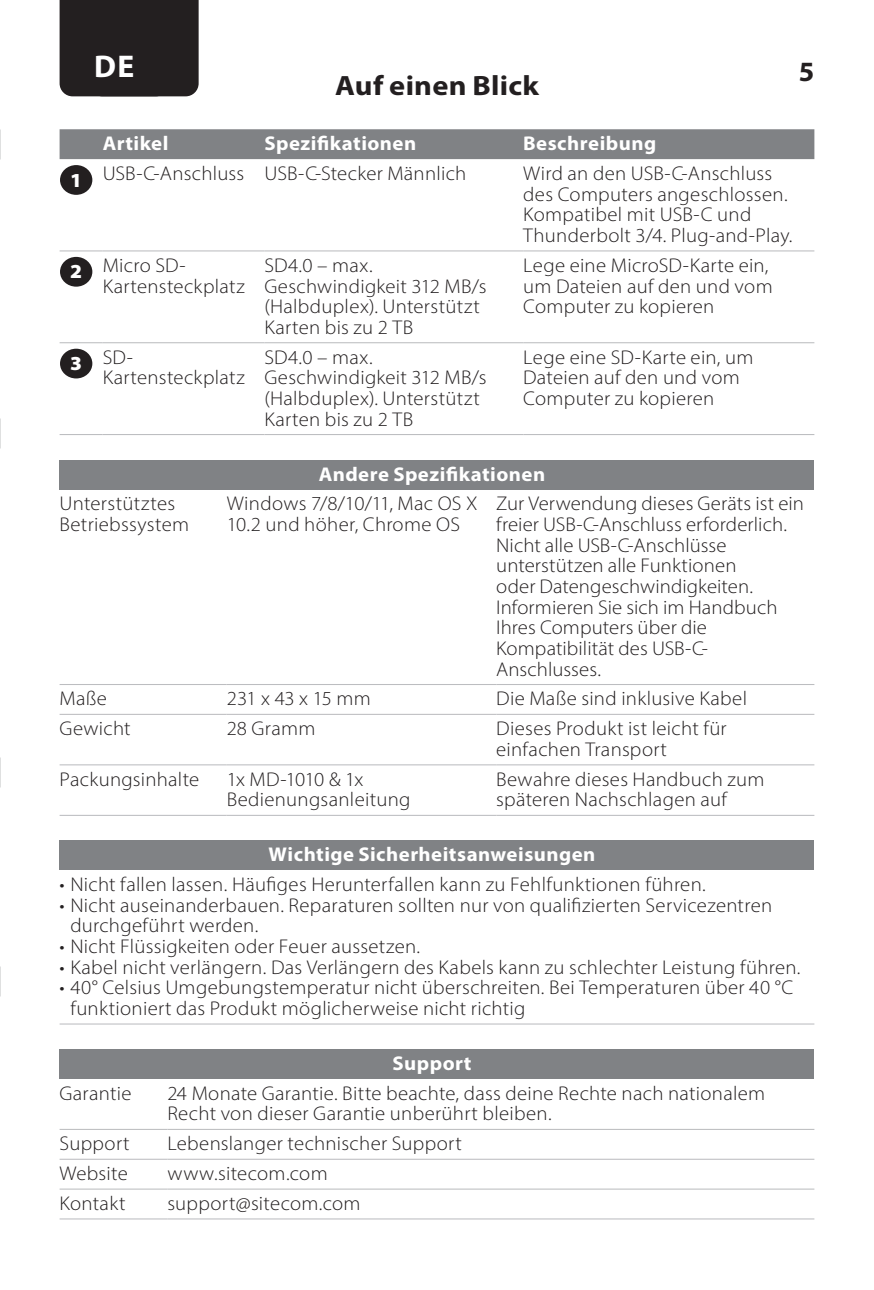
<style>
.page{position:relative;width:874px;height:1290px;background:#fff}
.page>*{position:absolute;margin:0;border:0;box-sizing:border-box;transform-origin:0 0}
.t1{font:700 31.5px "Myriad Pro";color:#fff}
.t2{font:700 28px "Myriad Pro";letter-spacing:.01em;color:#231f20;scale:1.09 1}
.t3{font:700 28px "Myriad Pro";letter-spacing:.01em;color:#231f20}
.t4{font:300 19.95px/20.7px "Myriad Pro";letter-spacing:.01em;color:#231f20;scale:1.04 1}
.t5{font:700 19.95px "Myriad Pro";letter-spacing:.02em;color:#fff;scale:1.04 1}
.s1{font-weight:900;color:#fff}
</style>
<div class="page">
<div style="left:60px;top:0;width:138px;height:96px;background:#231f20"></div>
<div style="left:60px;top:129px;width:754px;height:30px;background:#808285"></div>
<hr style="left:60px;top:434px;width:43px;height:1px;background:#bcbdc0">
<hr style="left:103px;top:434px;width:161px;height:1px;background:#bcbdc0">
<hr style="left:264px;top:434px;width:259px;height:1px;background:#bcbdc0">
<hr style="left:523px;top:434px;width:291px;height:1px;background:#bcbdc0">
<hr style="left:60px;top:250px;width:43px;height:1px;background:#bcbdc0">
<hr style="left:103px;top:250px;width:161px;height:1px;background:#bcbdc0">
<hr style="left:264px;top:250px;width:259px;height:1px;background:#bcbdc0">
<hr style="left:523px;top:250px;width:291px;height:1px;background:#bcbdc0">
<hr style="left:60px;top:342px;width:43px;height:1px;background:#bcbdc0">
<hr style="left:103px;top:342px;width:161px;height:1px;background:#bcbdc0">
<hr style="left:264px;top:342px;width:259px;height:1px;background:#bcbdc0">
<hr style="left:523px;top:342px;width:291px;height:1px;background:#bcbdc0">
<div style="left:60px;top:165px;width:32px;height:30px;background:#231f20;border-radius:50%"></div>
<div style="left:60px;top:257px;width:32px;height:30px;background:#231f20;border-radius:50%"></div>
<div style="left:60px;top:349px;width:32px;height:29px;background:#231f20;border-radius:50%"></div>
<div style="left:60px;top:460px;width:754px;height:29px;background:#808285"></div>
<hr style="left:60px;top:684px;width:166px;height:1px;background:#bcbdc0">
<hr style="left:226px;top:684px;width:270px;height:1px;background:#bcbdc0">
<hr style="left:496px;top:684px;width:318px;height:1px;background:#bcbdc0">
<hr style="left:60px;top:714px;width:166px;height:1px;background:#bcbdc0">
<hr style="left:226px;top:714px;width:270px;height:1px;background:#bcbdc0">
<hr style="left:496px;top:714px;width:318px;height:1px;background:#bcbdc0">
<hr style="left:60px;top:764px;width:166px;height:1px;background:#bcbdc0">
<hr style="left:226px;top:764px;width:270px;height:1px;background:#bcbdc0">
<hr style="left:496px;top:764px;width:318px;height:1px;background:#bcbdc0">
<hr style="left:60px;top:815px;width:166px;height:1px;background:#bcbdc0">
<hr style="left:226px;top:815px;width:270px;height:1px;background:#bcbdc0">
<hr style="left:496px;top:815px;width:318px;height:1px;background:#bcbdc0">
<div style="left:60px;top:840px;width:754px;height:30px;background:#808285"></div>
<hr style="left:60px;top:1023px;width:754px;height:1px;background:#bcbdc0">
<div style="left:60px;top:1049px;width:754px;height:30px;background:#808285"></div>
<hr style="left:60px;top:1129px;width:107px;height:1px;background:#bcbdc0">
<hr style="left:60px;top:1158px;width:107px;height:2px;background:#bcbdc0">
<hr style="left:60px;top:1188px;width:107px;height:1px;background:#bcbdc0">
<hr style="left:60px;top:1218px;width:107px;height:1px;background:#bcbdc0">
<hr style="left:167px;top:1129px;width:647px;height:1px;background:#bcbdc0">
<hr style="left:167px;top:1158px;width:647px;height:2px;background:#bcbdc0">
<hr style="left:167px;top:1188px;width:647px;height:1px;background:#bcbdc0">
<hr style="left:167px;top:1218px;width:647px;height:1px;background:#bcbdc0">
<h1 class="t1" style="left:94px;top:45px;width:71px">DEDE</h1>
<h2 class="t3" style="left:798px;top:53px;width:17px">5</h2>
<h2 class="t2" style="left:335px;top:68px;width:188px">Auf einen Blick</h2>
<p class="t5" style="left:103px;top:130px;width:65px">Artikel</p>
<p class="t5" style="left:264px;top:130px;width:147px">Spezifikationen</p>
<p class="t5" style="left:523px;top:130px;width:129px">Beschreibung</p>
<p class="t4" style="left:70px;top:163px;width:382px"><span class="s1">1</span> USB-C-Anschluss USB-C-Stecker Männlich</p>
<p class="t4" style="left:523px;top:163px;width:260px">Wird an den USB-C-Anschluss des Computers angeschlossen.<br>Kompatibel mit USB-C und<br>Thunderbolt 3/4. Plug-and-Play.</p>
<p class="t4" style="left:103px;top:255px;width:138px;text-indent:-33px"><span class="s1">2</span> Micro SD-<br>Kartensteckplatz</p>
<p class="t4" style="left:264px;top:255px;width:215px">SD4.0 – max.<br>Geschwindigkeit 312 MB/s (Halbduplex). Unterstützt<br>Karten bis zu 2 TB</p>
<p class="t4" style="left:523px;top:255px;width:241px">Lege eine MicroSD-Karte ein, um Dateien auf den und vom<br>Computer zu kopieren</p>
<p class="t4" style="left:103px;top:346px;width:138px;text-indent:-33px"><span class="s1">3</span> SD-<br>Kartensteckplatz</p>
<p class="t4" style="left:264px;top:346px;width:215px">SD4.0 – max.<br>Geschwindigkeit 312 MB/s (Halbduplex). Unterstützt<br>Karten bis zu 2 TB</p>
<p class="t4" style="left:523px;top:346px;width:223px">Lege eine SD-Karte ein, um<br>Dateien auf den und vom<br>Computer zu kopieren</p>
<p class="t5" style="left:318px;top:461px;width:219px">Andere Spezifikationen</p>
<p class="t4" style="left:60px;top:493px;width:126px">Unterstütztes<br>Betriebssystem</p>
<p class="t4" style="left:226px;top:493px;width:242px">Windows 7/8/10/11, Mac OS X<br>10.2 und höher, Chrome OS</p>
<p class="t4" style="left:496px;top:493px;width:297px">Zur Verwendung dieses Geräts ist ein freier USB-C-Anschluss erforderlich.<br>Nicht alle USB-C-Anschlüsse unterstützen alle Funktionen<br>oder Datengeschwindigkeiten.<br>Informieren Sie sich im Handbuch<br>Ihres Computers über die<br>Kompatibilität des USB-C-<br>Anschlusses.</p>
<p class="t4" style="left:60px;top:688px;width:47px">Maße</p>
<p class="t4" style="left:226px;top:688px;width:140px">231 x 43 x 15 mm</p>
<p class="t4" style="left:496px;top:688px;width:242px">Die Maße sind inklusive Kabel</p>
<p class="t4" style="left:60px;top:718px;width:70px">Gewicht</p>
<p class="t4" style="left:226px;top:718px;width:87px">28 Gramm</p>
<p class="t4" style="left:496px;top:718px;width:223px">Dieses Produkt ist leicht für einfachen Transport</p>
<p class="t4" style="left:60px;top:768px;width:136px">Packungsinhalte</p>
<p class="t4" style="left:226px;top:768px;width:178px">1x MD-1010 &amp; 1x<br>Bedienungsanleitung</p>
<p class="t4" style="left:496px;top:768px;width:259px">Bewahre dieses Handbuch zum späteren Nachschlagen auf</p>
<p class="t5" style="left:268px;top:841px;width:315px">Wichtige Sicherheitsanweisungen</p>
<p class="t4" style="left:60px;top:874px;width:622px">• Nicht fallen lassen. Häufiges Herunterfallen kann zu Fehlfunktionen führen.</p>
<p class="t4" style="left:70px;top:895px;width:676px;text-indent:-11px">• Nicht auseinanderbauen. Reparaturen sollten nur von qualifizierten Servicezentren durchgeführt werden.</p>
<p class="t4" style="left:60px;top:936px;width:348px">• Nicht Flüssigkeiten oder Feuer aussetzen.</p>
<p class="t4" style="left:60px;top:956px;width:713px">• Kabel nicht verlängern. Das Verlängern des Kabels kann zu schlechter Leistung führen.</p>
<p class="t4" style="left:70px;top:977px;width:696px;text-indent:-11px">• 40° Celsius Umgebungstemperatur nicht überschreiten. Bei Temperaturen über 40 °C funktioniert das Produkt möglicherweise nicht richtig</p>
<p class="t5" style="left:392px;top:1050px;width:77px">Support</p>
<p class="t4" style="left:60px;top:1082px;width:71px">Garantie</p>
<p class="t4" style="left:167px;top:1082px;width:576px">24 Monate Garantie. Bitte beachte, dass deine Rechte nach nationalem<br>Recht von dieser Garantie unberührt bleiben.</p>
<p class="t4" style="left:60px;top:1133px;width:69px">Support</p>
<p class="t4" style="left:167px;top:1133px;width:284px">Lebenslanger technischer Support</p>
<p class="t4" style="left:60px;top:1163px;width:67px">Website</p>
<p class="t4" style="left:167px;top:1163px;width:155px">www.sitecom.com</p>
<p class="t4" style="left:60px;top:1193px;width:65px">Kontakt</p>
<p class="t4" style="left:167px;top:1193px;width:187px">support@sitecom.com</p>
</div>
